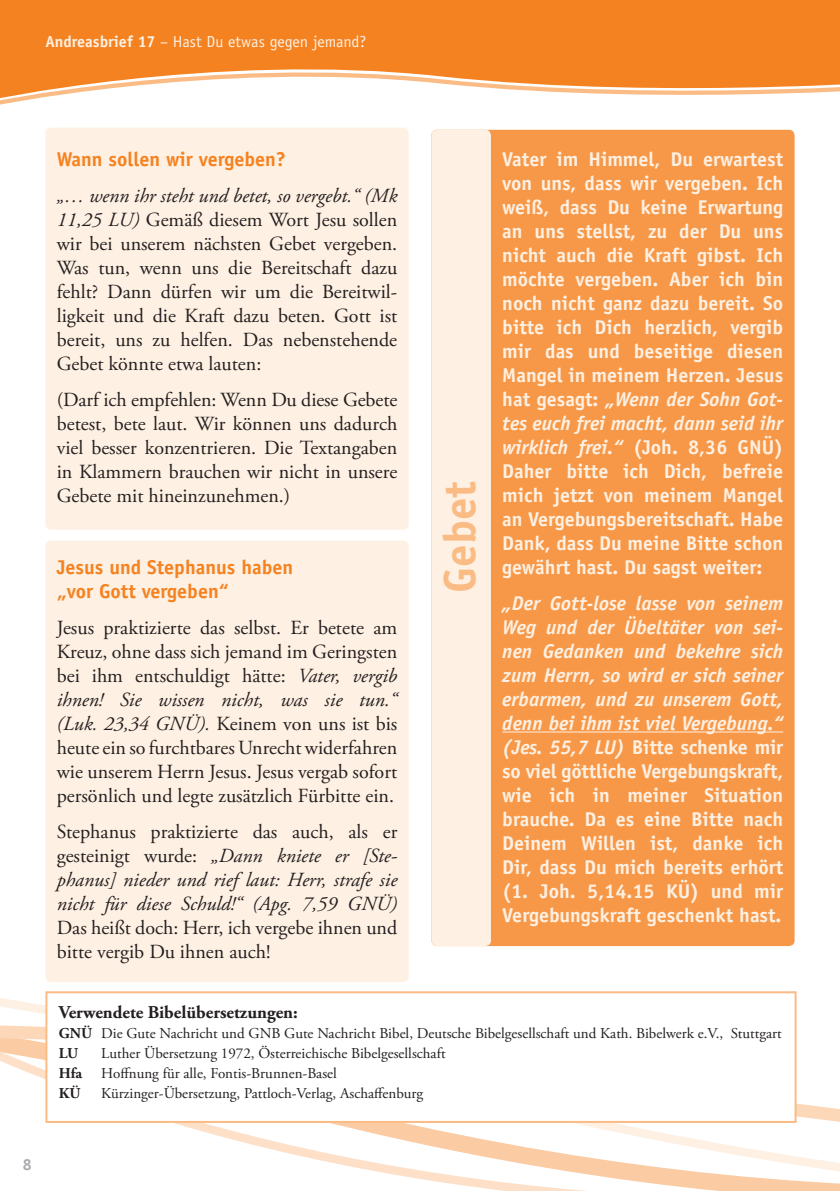
<style>
.page{position:relative;width:840px;height:1191px;background:#fff}
.page>*{position:absolute;margin:0;border:0;box-sizing:border-box;transform-origin:0 0}
._04_Kastentext_auf_o{font:700 45px "Officina Sans";color:#fbbb85}
._02_Grundtext{font:20px/24px "Adobe Garamond Pro";color:#231f20;text-align:justify}
._04_Kastentext_auf_o-2{font:700 20px/24px "Officina Sans";color:#fef0e2;text-align:justify}
._03_Zwischenüberschr{font:700 20px/24px "Officina Sans";color:#f58220}
._05_Fussnote{font:700 18px "Adobe Garamond Pro";color:#231f20}
.t1{font:16px "Officina Sans";color:#fef0e2}
.t2{font:700 16px "Officina Sans";color:#a8a9ad}
._05_Fussnote-2{font:15px/20px "Adobe Garamond Pro";color:#231f20}
._05_Fussnote-3{font:700 15px "Adobe Garamond Pro";color:#231f20}
.s1{font-weight:700}
.s2{font-style:italic}
</style>
<div class="page">
<svg style="left:0;top:748px;width:839px;height:443px"></svg>
<svg style="left:0;top:0;width:839px;height:101px;background:#f69847"></svg>
<div style="left:45px;top:128px;width:363px;height:402px;background:#fef0e2;border-radius:6px"></div>
<div style="left:45px;top:540px;width:363px;height:442px;background:#fef0e2;border-radius:6px"></div>
<div style="left:431px;top:130px;width:363px;height:816px;background:#f79848;border-radius:6px"></div>
<div style="left:431px;top:130px;width:59px;height:816px;background:#fef0e2;border-radius:6px"></div>
<hr style="left:502px;top:731px;width:280px;height:1px;background:#fef0e2">
<div style="left:46px;top:992px;width:749px;height:130px;background:#fff"></div>
<div style="left:45px;top:991px;width:751px;height:132px;border:2px solid #fbbb85"></div>
<p class="t1" style="left:45px;top:32px;width:322px"><span class="s1">Andreasbrief 17</span> – Hast Du etwas gegen jemand?</p>
<p class="t2" style="left:23px;top:1154px;width:10px">8</p>
<p class="_03_Zwischenüberschr" style="left:57px;top:147px;width:230px">Wann sollen wir vergeben?</p>
<p class="_02_Grundtext" style="left:57px;top:184px;width:342px"><span class="s2">„… wenn ihr steht und betet, so vergebt.“ (Mk 11,25 LU)</span> Gemäß diesem Wort Jesu sollen wir bei unserem nächsten Gebet vergeben.<br>Was tun, wenn uns die Bereitschaft dazu fehlt? Dann dürfen wir um die Bereitwil&shy;ligkeit und die Kraft dazu beten. Gott ist bereit, uns zu helfen. Das nebenstehende Gebet könnte etwa lauten:</p>
<p class="_02_Grundtext" style="left:57px;top:388px;width:342px">(Darf ich empfehlen: Wenn Du diese Gebete betest, bete laut. Wir können uns dadurch viel besser konzentrieren. Die Textangaben in Klammern brauchen wir nicht in unsere Gebete mit hineinzunehmen.)</p>
<p class="_03_Zwischenüberschr" style="left:57px;top:555px;width:238px">Jesus und Stephanus haben „vor Gott vergeben“</p>
<p class="_02_Grundtext" style="left:57px;top:616px;width:342px">Jesus praktizierte das selbst. Er betete am Kreuz, ohne dass sich jemand im Geringsten bei ihm entschuldigt hätte: <span class="s2">Vater, vergib ihnen! Sie wissen nicht, was sie tun.“ (Luk. 23,34 GNÜ).</span> Keinem von uns ist bis heute ein so furchtbares Unrecht widerfahren wie unserem Herrn Jesus. Jesus vergab sofort persönlich und legte zusätzlich Fürbitte ein.</p>
<p class="_02_Grundtext" style="left:57px;top:820px;width:342px">Stephanus praktizierte das auch, als er gesteinigt wurde: <span class="s2">„Dann kniete er [Ste&shy;phanus] nieder und rief laut: Herr, strafe sie nicht für diese Schuld!“ (Apg. 7,59 GNÜ)<br></span>Das heißt doch: Herr, ich vergebe ihnen und bitte vergib Du ihnen auch!</p>
<p class="_04_Kastentext_auf_o" style="left:431px;top:593px;width:113px;rotate:-90deg">Gebet</p>
<p class="_04_Kastentext_auf_o-2" style="left:502px;top:147px;width:282px">Vater im Himmel, Du erwartest von uns, dass wir vergeben. Ich weiß, dass Du keine Erwartung an uns stellst, zu der Du uns nicht auch die Kraft gibst. Ich möchte vergeben. Aber ich bin noch nicht ganz dazu bereit. So bitte ich Dich herzlich, vergib mir das und beseitige diesen Mangel in meinem Herzen. Jesus hat gesagt: <span class="s2">„Wenn der Sohn Got&shy;tes euch frei macht, dann seid ihr wirklich frei.“</span> (Joh. 8,36 GNÜ)<br>Daher bitte ich Dich, befreie mich jetzt von meinem Mangel an Vergebungsbereitschaft. Habe Dank, dass Du meine Bitte schon gewährt hast. Du sagst weiter:</p>
<p class="_04_Kastentext_auf_o-2" style="left:502px;top:591px;width:282px"><span class="s2">„Der Gott-lose lasse von seinem Weg und der Übeltäter von sei&shy;nen Gedanken und bekehre sich zum Herrn, so wird er sich seiner erbarmen, und zu unserem Gott, denn bei ihm ist viel Vergebung.“ (Jes. 55,7 LU)</span> Bitte schenke mir so viel göttliche Vergebungskraft, wie ich in meiner Situation brauche. Da es eine Bitte nach Deinem Willen ist, danke ich Dir, dass Du mich bereits erhört (1. Joh. 5,14.15 KÜ) und mir Vergebungskraft geschenkt hast.</p>
<p class="_05_Fussnote" style="left:59px;top:1002px;width:240px">Verwendete Bibelübersetzungen:</p>
<p class="_05_Fussnote-2" style="left:59px;top:1024px;width:724px"><span class="s1">GNÜ</span> Die Gute Nachricht und GNB Gute Nachricht Bibel, Deutsche Bibelgesellschaft und Kath. Bibelwerk e.V., Stuttgart<br><span class="s1">LU</span></p>
<p class="_05_Fussnote-2" style="left:101px;top:1044px;width:345px">Luther Übersetzung 1972, Österreichische Bibelgesellschaft</p>
<p class="_05_Fussnote-3" style="left:59px;top:1064px;width:25px">Hfa</p>
<p class="_05_Fussnote-2" style="left:101px;top:1064px;width:237px">Hoffnung für alle, Fontis-Brunnen-Basel</p>
<p class="_05_Fussnote-3" style="left:59px;top:1084px;width:23px">KÜ</p>
<p class="_05_Fussnote-2" style="left:101px;top:1084px;width:323px">Kürzinger-Übersetzung, Pattloch-Verlag, Aschaffenburg</p>
</div>
